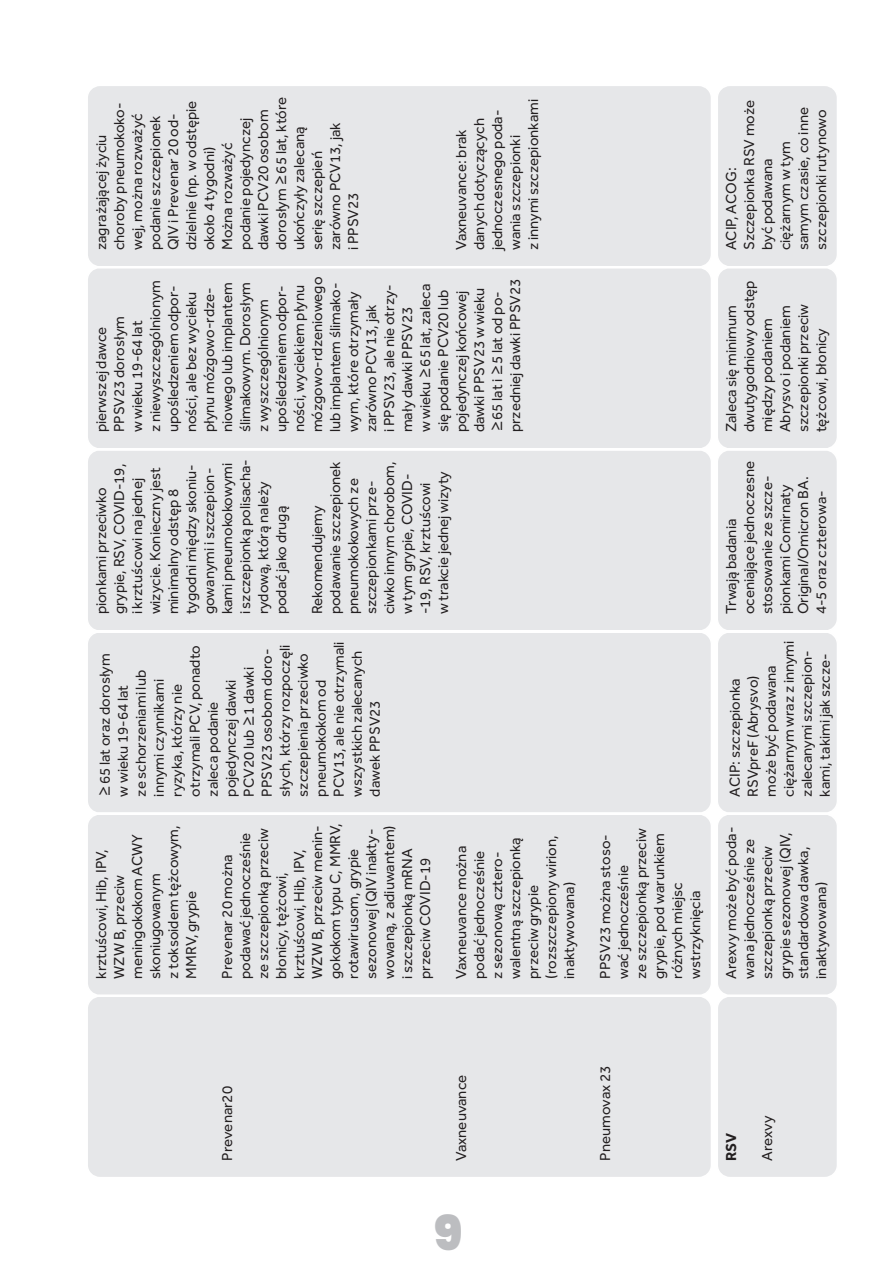
<style>
.page{position:relative;width:893px;height:1263px;background:#fff}
.page>*{position:absolute;margin:0;border:0;box-sizing:border-box;transform-origin:0 0}
.t1{font:900 48px "Poppins";color:#bcbdc0}
.t2{font:15px/18px "Effra Trial";color:#231f20}
.t3{font:700 15px "Effra Trial";color:#231f20}
.s1{font-family:"Microsoft Ya Hei";font-size:16.5px}
</style>
<div class="page">
<div style="left:88px;top:86px;width:623px;height:1091px;background:#e6e7e9"></div>
<div style="left:718px;top:86px;width:119px;height:1091px;background:#e6e7e9"></div>
<p class="t2" style="left:94px;top:250px;width:155px;rotate:-90deg">zagrażającej życiu choroby pneumokoko&shy;wej, można rozważyć podanie szczepionek<br>QIV i Prevenar 20 od&shy;dzielnie (np. w odstępie około 4 tygodni)<br>Można rozważyć podanie pojedynczej dawki PCV20 osobom dorosłym <span class="s1">≥</span>65 lat, które ukończyły zalecaną serię szczepień zarówno PCV13, jak<br>i PPSV23</p>
<p class="t2" style="left:454px;top:250px;width:152px;rotate:-90deg">Vaxneuvance: brak danych dotyczących jednoczesnego poda&shy;wania szczepionki<br>z innymi szczepionkami</p>
<p class="t2" style="left:724px;top:250px;width:152px;rotate:-90deg">ACIP, ACOG:<br>Szczepionka RSV może być podawana ciężarnym w tym samym czasie, co inne szczepionki rutynowo</p>
<p class="t2" style="left:94px;top:432px;width:157px;rotate:-90deg">pierwszej dawce<br>PPSV23 dorosłym<br>w wieku 19-64 lat<br>z niewyszczególnionym upośledzeniem odpor&shy;ności, ale bez wycieku płynu mózgowo-rdze&shy;niowego lub implantem ślimakowym. Dorosłym z wyszczególnionym upośledzeniem odpor&shy;ności, wyciekiem płynu mózgowo-rdzeniowego lub implantem ślimako&shy;wym, które otrzymały zarówno PCV13, jak<br>i PPSV23, ale nie otrzy&shy;mały dawki PPSV23<br>w wieku <span class="s1">≥</span>65 lat, zaleca się podanie PCV20 lub pojedynczej końcowej dawki PPSV23 w wieku <span class="s1">≥</span>65 lat i <span class="s1">≥</span>5 lat od po&shy;przedniej dawki PPSV23</p>
<p class="t2" style="left:724px;top:432px;width:153px;rotate:-90deg">Zaleca się minimum dwutygodniowy odstęp między podaniem<br>Abrysvo i podaniem szczepionki przeciw tężcowi, błonicy</p>
<p class="t2" style="left:94px;top:614px;width:157px;rotate:-90deg">pionkami przeciwko grypie, RSV, COVID-19, i krztuścowi na jednej wizycie. Konieczny jest minimalny odstęp 8 tygodni między skoniu&shy;gowanymi i szczepion&shy;kami pneumokokowymi i szczepionką polisacha&shy;rydową, którą należy podać jako drugą</p>
<p class="t2" style="left:310px;top:614px;width:155px;rotate:-90deg">Rekomendujemy podawanie szczepionek pneumokokowych ze szczepionkami prze&shy;ciwko innym chorobom, w tym grypie, COVID--19, RSV, krztuścowi<br>w trakcie jednej wizyty</p>
<p class="t2" style="left:724px;top:614px;width:155px;rotate:-90deg">Trwają badania oceniające jednoczesne stosowanie ze szcze&shy;pionkami Comirnaty<br>Original/Omicron BA.<br>4-5 oraz czterowa-</p>
<p class="t2" style="left:97px;top:797px;width:157px;rotate:-90deg"><span class="s1">≥</span>65 lat oraz dorosłym w wieku 19-64 lat<br>ze schorzeniami lub innymi czynnikami ryzyka, którzy nie otrzymali PCV, ponadto zaleca podanie pojedynczej dawki<br>PCV20 lub <span class="s1">≥</span>1 dawki<br>PPSV23 osobom doro&shy;słych, którzy rozpoczęli szczepienia przeciwko pneumokokom od<br>PCV13, ale nie otrzymali wszystkich zalecanych dawek PPSV23</p>
<p class="t2" style="left:727px;top:797px;width:157px;rotate:-90deg">ACIP: szczepionka<br>RSVpreF (Abrysvo) może być podawana ciężarnym wraz z innymi zalecanymi szczepion&shy;kami, takimi jak szcze-</p>
<p class="t2" style="left:94px;top:979px;width:155px;rotate:-90deg">krztuścowi, Hib, IPV,<br>WZW B, przeciw meningokokom ACWY skoniugowanym<br>z toksoidem tężcowym,<br>MMRV, grypie</p>
<p class="t2" style="left:220px;top:979px;width:157px;rotate:-90deg">Prevenar 20 można podawać jednocześnie ze szczepionką przeciw błonicy, tężcowi, krztuścowi, Hib, IPV,<br>WZW B, przeciw menin&shy;gokokom typu C, MMRV, rotawirusom, grypie sezonowej (QIV inakty&shy;wowaną, z adiuwantem) i szczepionką mRNA przeciw COVID-19</p>
<p class="t2" style="left:454px;top:979px;width:145px;rotate:-90deg">Vaxneuvance można podać jednocześnie<br>z sezonową cztero&shy;walentną szczepionką przeciw grypie (rozszczepiony wirion, inaktywowana)</p>
<p class="t2" style="left:598px;top:979px;width:152px;rotate:-90deg">PPSV23 można stoso&shy;wać jednocześnie<br>ze szczepionką przeciw grypie, pod warunkiem różnych miejsc wstrzyknięcia</p>
<p class="t2" style="left:724px;top:979px;width:153px;rotate:-90deg">Arexvy może być poda&shy;wana jednocześnie ze szczepionką przeciw grypie sezonowej (QIV, standardowa dawka, inaktywowana)</p>
<p class="t2" style="left:220px;top:1161px;width:76px;rotate:-90deg">Prevenar20</p>
<p class="t2" style="left:454px;top:1161px;width:88px;rotate:-90deg">Vaxneuvance</p>
<p class="t2" style="left:598px;top:1161px;width:97px;rotate:-90deg">Pneumovax 23</p>
<h1 class="t1" style="left:434px;top:1200px;width:30px">9</h1>
<p class="t3" style="left:726px;top:1161px;width:30px;rotate:-90deg">RSV</p>
<p class="t2" style="left:760px;top:1161px;width:47px;rotate:-90deg">Arexvy</p>
</div>
